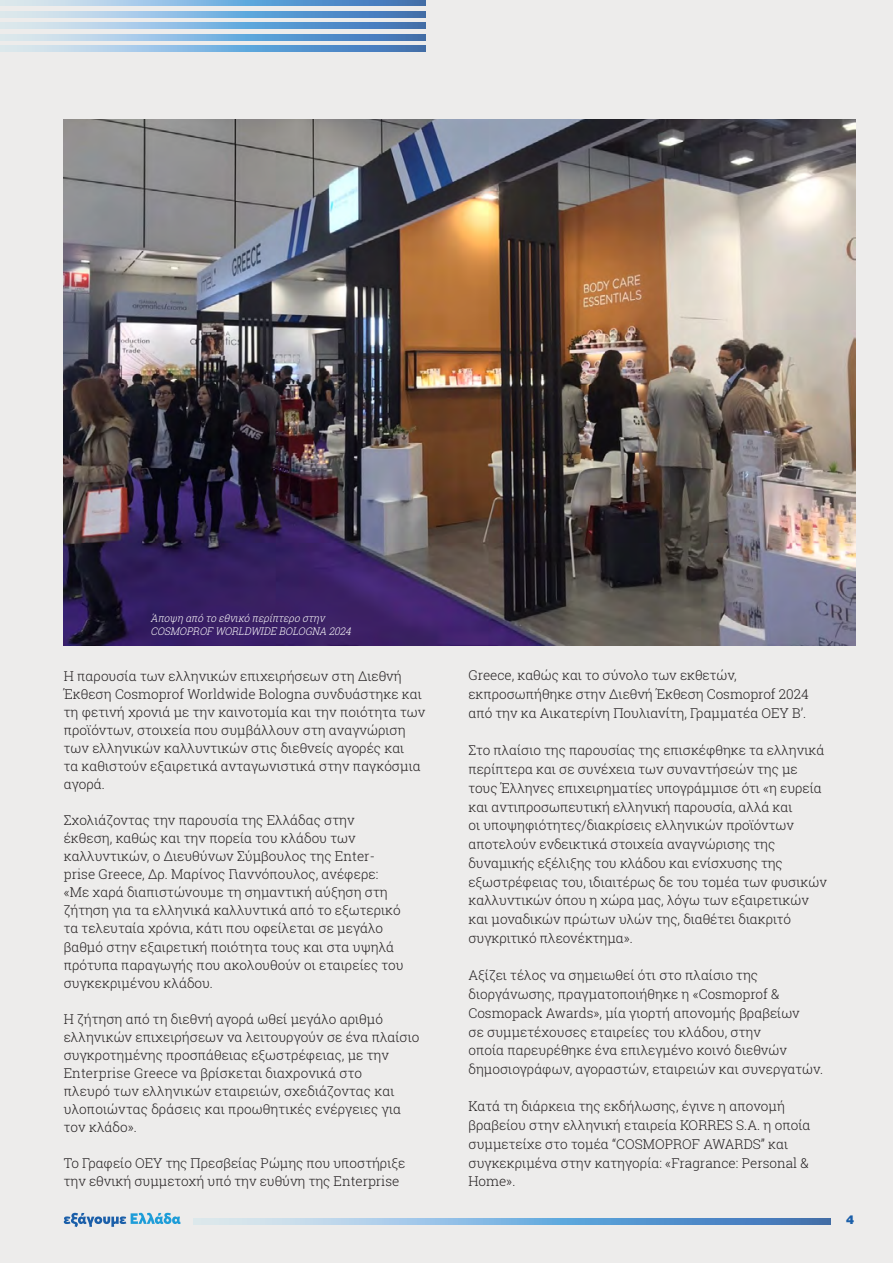
<style>
.page{position:relative;width:893px;height:1263px;background:#edeceb}
.page>*{position:absolute;margin:0;border:0;box-sizing:border-box;transform-origin:0 0}
.t1{font:300 13.5px/18px "Roboto Slab";color:#231f20}
.t2{font:900 12px "UB Helvetica";color:#1b5fa9}
.t3{font:italic 300 10.5px/13.5px "Roboto Slab";color:#fff;scale:.95 1}
</style>
<div class="page">
<svg style="left:0;top:0;width:426px;height:6px;background:#83b0d9"></svg>
<svg style="left:0;top:23px;width:426px;height:6px;background:#83b0d9"></svg>
<svg style="left:0;top:46px;width:426px;height:5px;background:#83b0d9"></svg>
<svg style="left:0;top:11px;width:426px;height:6px;background:#83b0d9"></svg>
<svg style="left:0;top:34px;width:426px;height:6px;background:#83b0d9"></svg>
<svg style="left:64px;top:1213px;width:117px;height:14px"></svg>
<svg style="left:194px;top:1219px;width:637px;height:5px;background:#83b0d9"></svg>
<img style="left:64px;top:119px;width:792px;height:526px">
<p class="t3" style="left:151px;top:611px;width:216px">Άποψη από το εθνικό περίπτερο στην<br>COSMOPROF WORLDWIDE BOLOGNA 2024</p>
<p class="t1" style="left:64px;top:666px;width:363px">Η παρουσία των ελληνικών επιχειρήσεων στη Διεθνή Έκθεση Cosmoprof Worldwide Bologna συνδυάστηκε και τη φετινή χρονιά με την καινοτομία και την ποιότητα των προϊόντων, στοιχεία που συμβάλλουν στη αναγνώριση των ελληνικών καλλυντικών στις διεθνείς αγορές και<br>τα καθιστούν εξαιρετικά ανταγωνιστικά στην παγκόσμια αγορά.</p>
<p class="t1" style="left:64px;top:811px;width:341px">Σχολιάζοντας την παρουσία της Ελλάδας στην έκθεση, καθώς και την πορεία του κλάδου των καλλυντικών, ο Διευθύνων Σύμβουλος της Enter&shy;prise Greece, Δρ. Μαρίνος Γιαννόπουλος, ανέφερε: «Με χαρά διαπιστώνουμε τη σημαντική αύξηση στη ζήτηση για τα ελληνικά καλλυντικά από το εξωτερικό τα τελευταία χρόνια, κάτι που οφείλεται σε μεγάλο βαθμό στην εξαιρετική ποιότητα τους και στα υψηλά πρότυπα παραγωγής που ακολουθούν οι εταιρείες του συγκεκριμένου κλάδου.</p>
<p class="t1" style="left:64px;top:1009px;width:357px">Η ζήτηση από τη διεθνή αγορά ωθεί μεγάλο αριθμό ελληνικών επιχειρήσεων να λειτουργούν σε ένα πλαίσιο συγκροτημένης προσπάθειας εξωστρέφειας, με την Enterprise Greece να βρίσκεται διαχρονικά στο<br>πλευρό των ελληνικών εταιρειών, σχεδιάζοντας και υλοποιώντας δράσεις και προωθητικές ενέργειες για τον κλάδο».</p>
<p class="t1" style="left:64px;top:1154px;width:343px">Το Γραφείο ΟΕΥ της Πρεσβείας Ρώμης που υποστήριξε την εθνική συμμετοχή υπό την ευθύνη της Enterprise</p>
<p class="t1" style="left:468px;top:666px;width:342px;line-height:18.8px">Greece, καθώς και το σύνολο των εκθετών, εκπροσωπήθηκε στην Διεθνή Έκθεση Cosmoprof 2024 από την κα Αικατερίνη Πουλιανίτη, Γραμματέα ΟΕΥ Β’.</p>
<p class="t1" style="left:468px;top:741px;width:360px;line-height:18.8px">Στο πλαίσιο της παρουσίας της επισκέφθηκε τα ελληνικά περίπτερα και σε συνέχεια των συναντήσεών της με τους Έλληνες επιχειρηματίες υπογράμμισε ότι «η ευρεία και αντιπροσωπευτική ελληνική παρουσία, αλλά και<br>οι υποψηφιότητες/διακρίσεις ελληνικών προϊόντων αποτελούν ενδεικτικά στοιχεία αναγνώρισης της δυναμικής εξέλιξης του κλάδου και ενίσχυσης της εξωστρέφειας του, ιδιαιτέρως δε του τομέα των φυσικών καλλυντικών όπου η χώρα μας, λόγω των εξαιρετικών και μοναδικών πρώτων υλών της, διαθέτει διακριτό συγκριτικό πλεονέκτημα».</p>
<p class="t1" style="left:468px;top:966px;width:356px;line-height:18.8px">Αξίζει τέλος να σημειωθεί ότι στο πλαίσιο της διοργάνωσης, πραγματοποιήθηκε η «Cosmoprof &amp; Cosmopack Awards», μία γιορτή απονομής βραβείων<br>σε συμμετέχουσες εταιρείες του κλάδου, στην<br>οποία παρευρέθηκε ένα επιλεγμένο κοινό διεθνών δημοσιογράφων, αγοραστών, εταιρειών και συνεργατών.</p>
<p class="t1" style="left:468px;top:1097px;width:343px;line-height:18.8px">Κατά τη διάρκεια της εκδήλωσης, έγινε η απονομή βραβείου στην ελληνική εταιρεία KORRES S.A. η οποία συμμετείχε στο τομέα “COSMOPROF AWARDS” και συγκεκριμένα στην κατηγορία: «Fragrance: Personal &amp; Home».</p>
<p class="t2" style="left:846px;top:1212px;width:10px">4</p>
</div>
